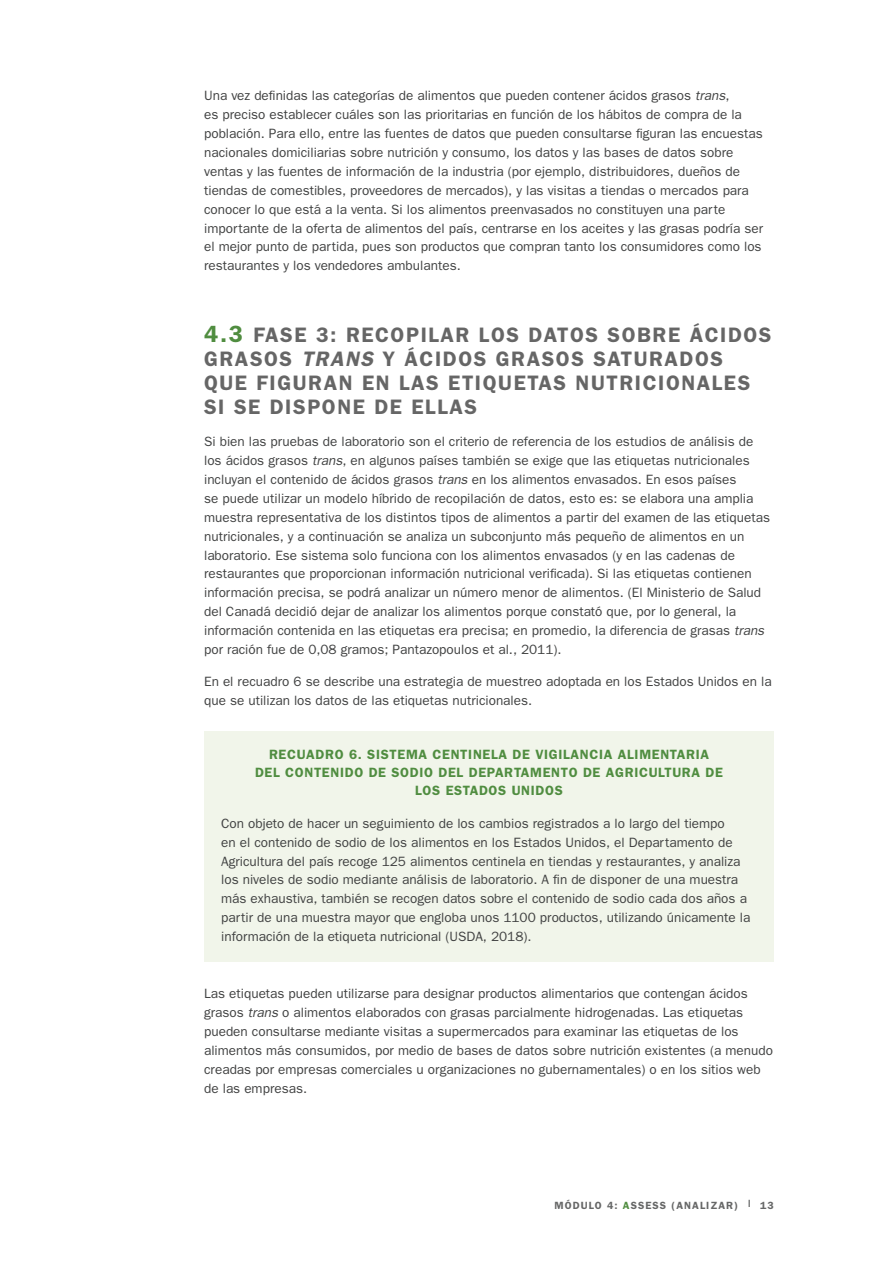
<style>
.page{position:relative;width:893px;height:1263px;background:#fff}
.page>*{position:absolute;margin:0;border:0;box-sizing:border-box;transform-origin:0 0}
.t1{font:600 21px/24px "Franklin Gothic";letter-spacing:.075em;color:#666}
.t2{font:13.5px/18.9px "Franklin Gothic";color:#414242}
.t3{font:600 13.5px/18px "Franklin Gothic";letter-spacing:.05em;color:#508d40;text-align:center}
.t4{font:600 10.5px "Franklin Gothic";letter-spacing:.1em;color:#666767}
.s1{font-style:italic}
.s2{font-size:23.55px;color:#508d40}
.s3{color:#508d40}
</style>
<div class="page">
<div style="left:204px;top:731px;width:570px;height:231px;background:#f1f5ea"></div>
<p class="t2" style="left:204px;top:86px;width:560px">Una vez definidas las categorías de alimentos que pueden contener ácidos grasos <span class="s1">trans</span>,<br>es preciso establecer cuáles son las prioritarias en función de los hábitos de compra de la población. Para ello, entre las fuentes de datos que pueden consultarse figuran las encuestas nacionales domiciliarias sobre nutrición y consumo, los datos y las bases de datos sobre ventas y las fuentes de información de la industria (por ejemplo, distribuidores, dueños de tiendas de comestibles, proveedores de mercados), y las visitas a tiendas o mercados para conocer lo que está a la venta. Si los alimentos preenvasados no constituyen una parte importante de la oferta de alimentos del país, centrarse en los aceites y las grasas podría ser el mejor punto de partida, pues son productos que compran tanto los consumidores como los restaurantes y los vendedores ambulantes.</p>
<h1 class="t1" style="left:204px;top:322px;width:569px"><span class="s2">4.3</span> FASE 3: RECOPILAR LOS DATOS SOBRE ÁCIDOS GRASOS <span class="s1">TRANS</span> Y ÁCIDOS GRASOS SATURADOS<br>QUE FIGURAN EN LAS ETIQUETAS NUTRICIONALES SI SE DISPONE DE ELLAS</h1>
<p class="t2" style="left:204px;top:432px;width:567px">Si bien las pruebas de laboratorio son el criterio de referencia de los estudios de análisis de los ácidos grasos <span class="s1">trans</span>, en algunos países también se exige que las etiquetas nutricionales incluyan el contenido de ácidos grasos <span class="s1">trans</span> en los alimentos envasados. En esos países<br>se puede utilizar un modelo híbrido de recopilación de datos, esto es: se elabora una amplia muestra representativa de los distintos tipos de alimentos a partir del examen de las etiquetas nutricionales, y a continuación se analiza un subconjunto más pequeño de alimentos en un laboratorio. Ese sistema solo funciona con los alimentos envasados (y en las cadenas de restaurantes que proporcionan información nutricional verificada). Si las etiquetas contienen información precisa, se podrá analizar un número menor de alimentos. (El Ministerio de Salud del Canadá decidió dejar de analizar los alimentos porque constató que, por lo general, la información contenida en las etiquetas era precisa; en promedio, la diferencia de grasas <span class="s1">trans </span>por ración fue de 0,08 gramos; Pantazopoulos et al., 2011).</p>
<p class="t2" style="left:204px;top:672px;width:569px">En el recuadro 6 se describe una estrategia de muestreo adoptada en los Estados Unidos en la que se utilizan los datos de las etiquetas nutricionales.</p>
<p class="t3" style="left:255px;top:745px;width:469px">RECUADRO 6. SISTEMA CENTINELA DE VIGILANCIA ALIMENTARIA<br>DEL CONTENIDO DE SODIO DEL DEPARTAMENTO DE AGRICULTURA DE<br>LOS ESTADOS UNIDOS</p>
<p class="t2" style="left:221px;top:813px;width:531px">Con objeto de hacer un seguimiento de los cambios registrados a lo largo del tiempo<br>en el contenido de sodio de los alimentos en los Estados Unidos, el Departamento de Agricultura del país recoge 125 alimentos centinela en tiendas y restaurantes, y analiza los niveles de sodio mediante análisis de laboratorio. A fin de disponer de una muestra más exhaustiva, también se recogen datos sobre el contenido de sodio cada dos años a partir de una muestra mayor que engloba unos 1100 productos, utilizando únicamente la información de la etiqueta nutricional (USDA, 2018).</p>
<p class="t2" style="left:204px;top:984px;width:570px">Las etiquetas pueden utilizarse para designar productos alimentarios que contengan ácidos grasos <span class="s1">trans</span> o alimentos elaborados con grasas parcialmente hidrogenadas. Las etiquetas pueden consultarse mediante visitas a supermercados para examinar las etiquetas de los alimentos más consumidos, por medio de bases de datos sobre nutrición existentes (a menudo creadas por empresas comerciales u organizaciones no gubernamentales) o en los sitios web de las empresas.</p>
<p class="t4" style="left:554px;top:1199px;width:85px">MÓDULO 4: <span class="s3">A</span>SSESS</p>
<p class="t4" style="left:671px;top:1199px;width:104px">(ANALIZAR) | 13</p>
</div>
